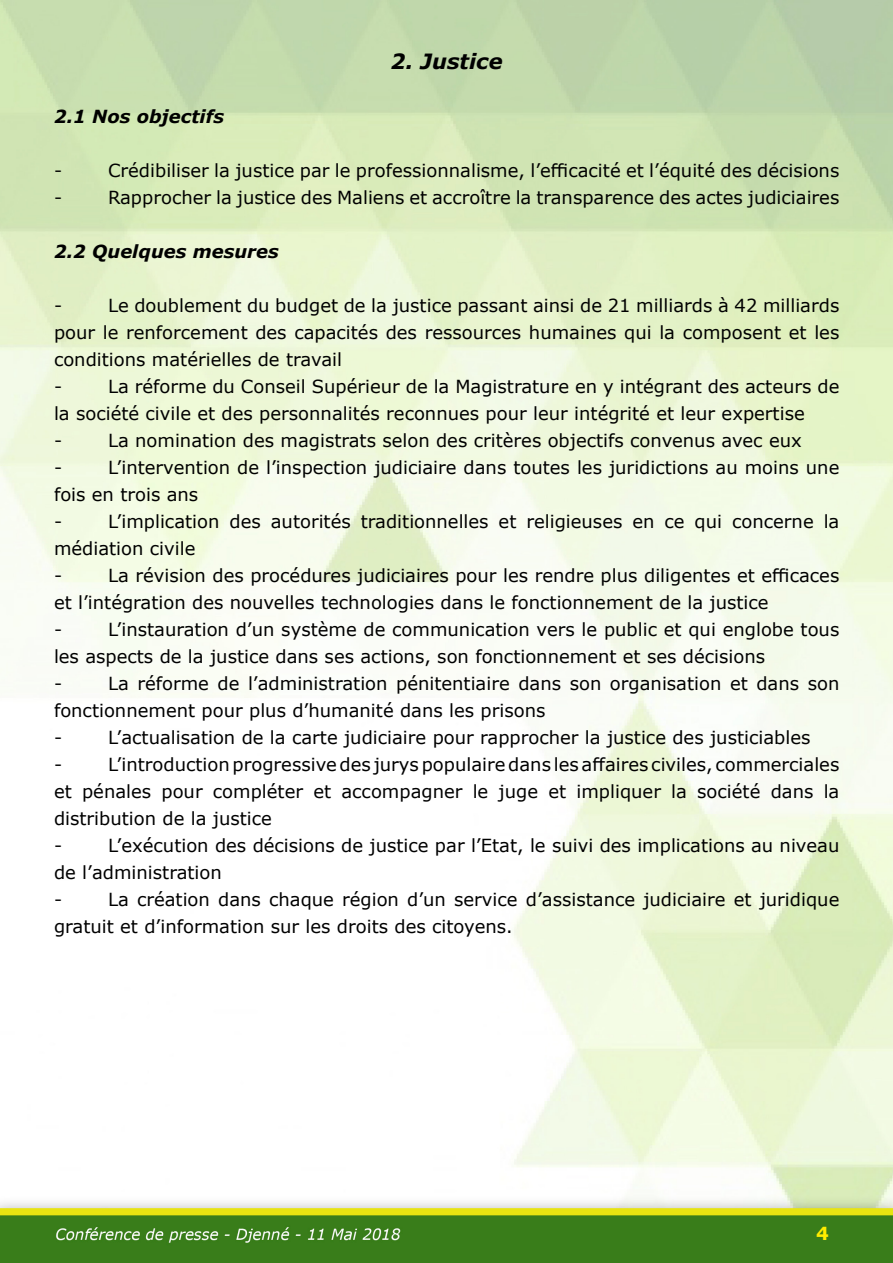
<style>
.page{position:relative;width:893px;height:1263px;background:#fff}
.page>*{position:absolute;margin:0;border:0;box-sizing:border-box;transform-origin:0 0}
.t1{font:italic 700 21px "Verdana";color:#000}
.t2{font:18px/27px "Verdana";color:#000}
.t3{font:italic 700 18px "Verdana";color:#000}
.t4{font:700 18px "Verdana";color:#ffed00}
</style>
<div class="page">
<img style="left:0;top:0;width:893px;height:1263px">
<p class="t3" style="left:54px;top:104px;width:172px">2.1 Nos objectifs</p>
<p class="t1" style="left:391px;top:47px;width:113px">2. Justice</p>
<p class="t2" style="left:54px;top:157px;width:10px">-</p>
<p class="t2" style="left:108px;top:157px;width:733px">Crédibiliser la justice par le professionnalisme, l’efficacité et l’équité des décisions</p>
<p class="t2" style="left:54px;top:184px;width:10px">-</p>
<p class="t2" style="left:108px;top:184px;width:733px">Rapprocher la justice des Maliens et accroître la transparence des actes judiciaires</p>
<p class="t3" style="left:54px;top:239px;width:226px">2.2 Quelques mesures</p>
<p class="t2" style="left:54px;top:292px;width:787px;text-indent:54px">Le doublement du budget de la justice passant ainsi de 21 milliards à 42 milliards pour le renforcement des capacités des ressources humaines qui la composent et les conditions matérielles de travail<br>-</p>
<p class="t2" style="left:54px;top:292px;width:10px">-</p>
<p class="t2" style="left:54px;top:373px;width:787px;text-indent:54px">La réforme du Conseil Supérieur de la Magistrature en y intégrant des acteurs de la société civile et des personnalités reconnues pour leur intégrité et leur expertise<br>-</p>
<p class="t2" style="left:108px;top:427px;width:695px">La nomination des magistrats selon des critères objectifs convenus avec eux</p>
<p class="t2" style="left:54px;top:454px;width:787px;text-indent:54px">L’intervention de l’inspection judiciaire dans toutes les juridictions au moins une fois en trois ans<br>-</p>
<p class="t2" style="left:54px;top:454px;width:10px">-</p>
<p class="t2" style="left:54px;top:508px;width:787px;text-indent:54px">L’implication des autorités traditionnelles et religieuses en ce qui concerne la médiation civile<br>-</p>
<p class="t2" style="left:54px;top:562px;width:787px;text-indent:54px">La révision des procédures judiciaires pour les rendre plus diligentes et efficaces et l’intégration des nouvelles technologies dans le fonctionnement de la justice<br>-</p>
<p class="t2" style="left:54px;top:616px;width:787px;text-indent:54px">L’instauration d’un système de communication vers le public et qui englobe tous les aspects de la justice dans ses actions, son fonctionnement et ses décisions<br>-</p>
<p class="t2" style="left:54px;top:670px;width:787px;text-indent:54px">La réforme de l’administration pénitentiaire dans son organisation et dans son fonctionnement pour plus d’humanité dans les prisons<br>-</p>
<p class="t2" style="left:108px;top:724px;width:704px">L’actualisation de la carte judiciaire pour rapprocher la justice des justiciables</p>
<p class="t2" style="left:54px;top:751px;width:787px;text-indent:54px">L’introduction progressive des jurys populaire dans les affaires civiles, commerciales et pénales pour compléter et accompagner le juge et impliquer la société dans la distribution de la justice<br>-</p>
<p class="t2" style="left:54px;top:751px;width:10px">-</p>
<p class="t2" style="left:54px;top:832px;width:787px;text-indent:54px">L’exécution des décisions de justice par l’Etat, le suivi des implications au niveau de l’administration<br>-</p>
<p class="t2" style="left:54px;top:886px;width:787px;text-indent:54px">La création dans chaque région d’un service d’assistance judiciaire et juridique gratuit et d’information sur les droits des citoyens.</p>
<p class="t4" style="left:816px;top:1221px;width:14px">4</p>
</div>
